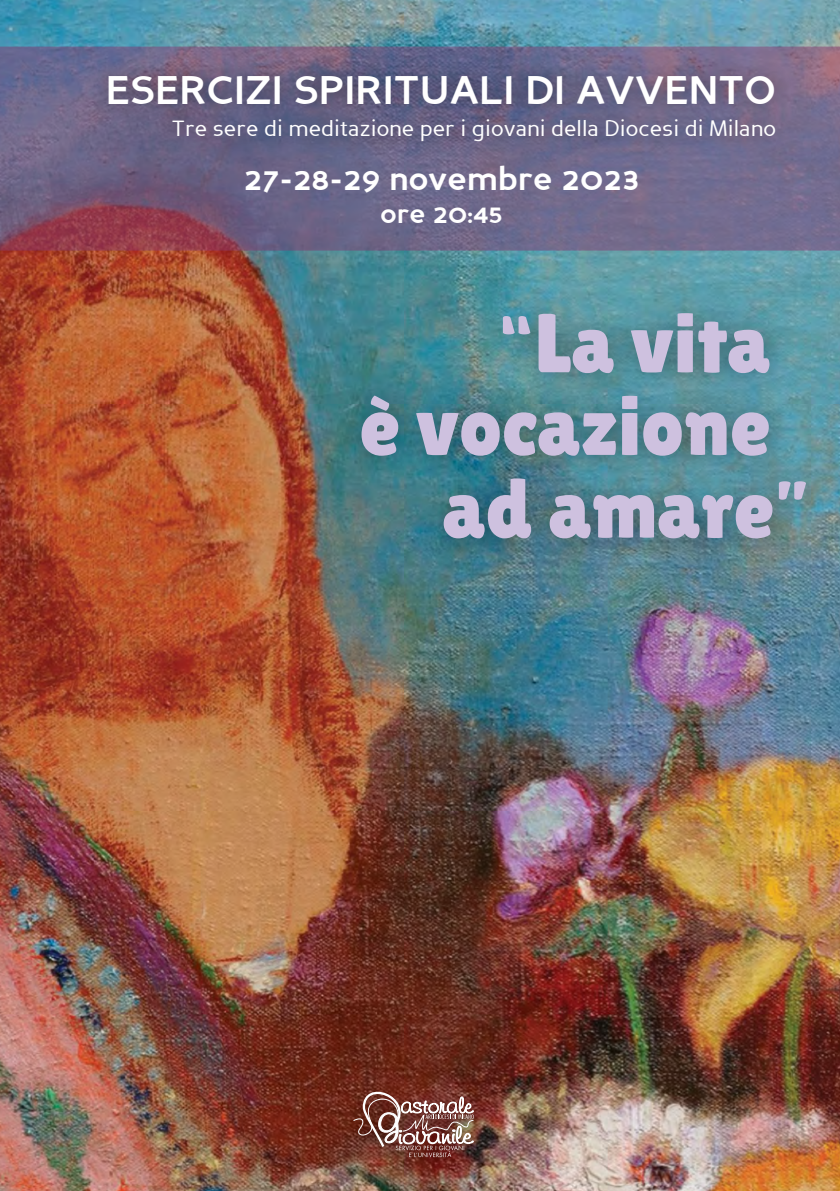
<style>
.page{position:relative;width:840px;height:1191px;background:#fff}
.page>*{position:absolute;margin:0;border:0;box-sizing:border-box;transform-origin:0 0}
.t1{font:83.4px "Lilita One";color:#cec1df}
.t2{font:700 40.6px "Perspective Sans";color:#fff}
.t3{font:700 33.2px "Perspective Sans";color:#fff}
.t4{font:700 27.4px "Perspective Sans";color:#fff}
.t5{font:22.4px "Perspective Sans";color:#fff}
.s1{font-size:68px}
</style>
<div class="page">
<img style="left:0;top:0;width:839px;height:1191px">
<div style="left:332px;top:283px;width:503px;height:287px;background:#000;opacity:.4"></div>
<svg style="left:0;top:47px;width:839px;height:203px;background:#726384"></svg>
<div style="left:90px;top:57px;width:702px;height:103px;background:#000;opacity:.4"></div>
<div style="left:344px;top:1079px;width:152px;height:101px;background:#000;opacity:.7"></div>
<svg style="left:352px;top:1079px;width:122px;height:78px;background:#87564d"></svg>
<h2 class="t2" style="left:106px;top:65px;width:671px">ESERCIZI SPIRITUALI DI AVVENTO</h2>
<p class="t5" style="left:171px;top:115px;width:605px">Tre sere di meditazione per i giovani della Diocesi di Milano</p>
<h3 class="t3" style="left:244px;top:159px;width:397px">27-28-29 NOVEMBRE 2023</h3>
<p class="t4" style="left:380px;top:198px;width:124px">ORE 20:45</p>
<h1 class="t1" style="left:496px;top:295px;width:275px"><span class="s1">“</span>La vita</h1>
<h1 class="t1" style="left:359px;top:378px;width:412px">è vocazione</h1>
<h1 class="t1" style="left:442px;top:460px;width:369px">ad amare<span class="s1">”</span></h1>
</div>
